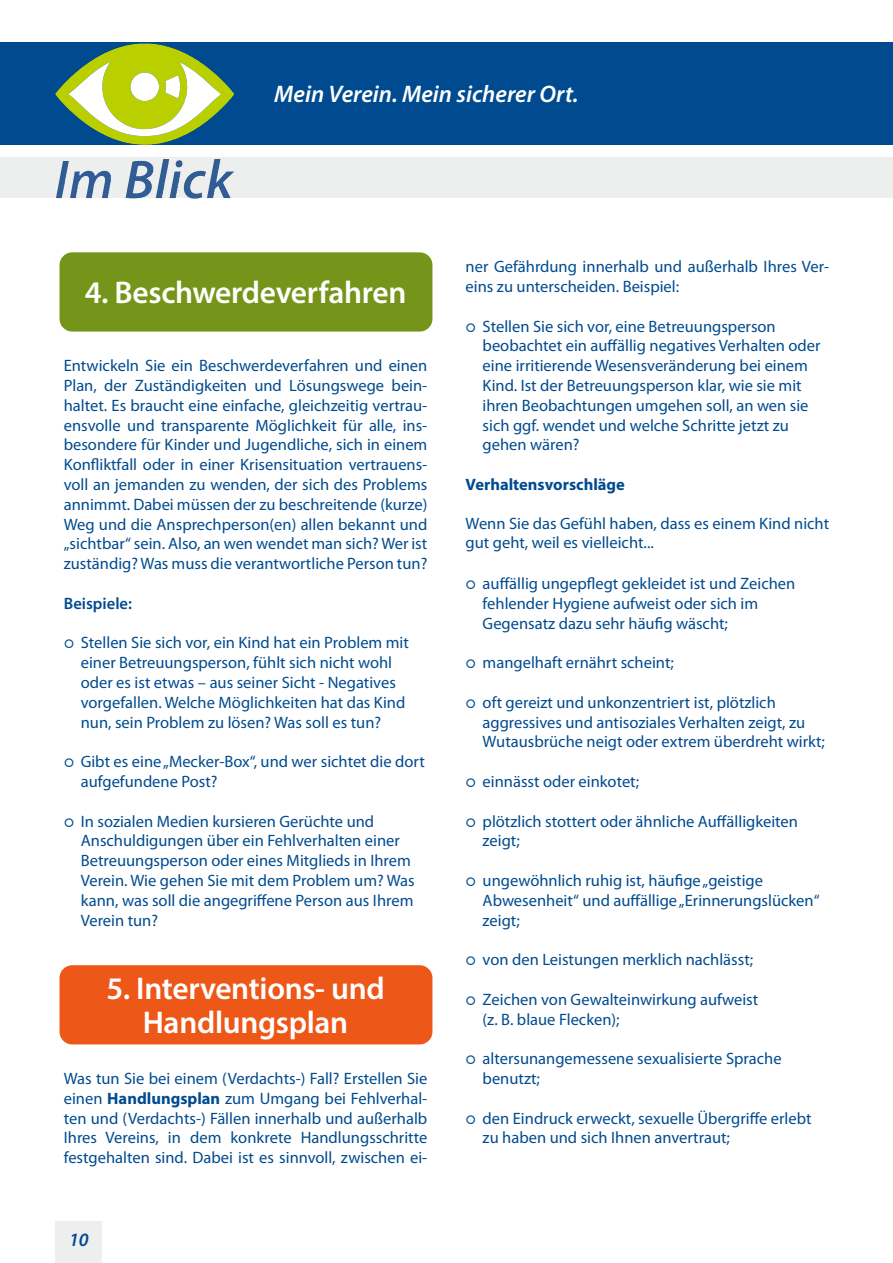
<style>
.page{position:relative;width:893px;height:1263px;background:#fff}
.page>*{position:absolute;margin:0;border:0;box-sizing:border-box;transform-origin:0 0}
.t1{font:italic 600 55.05px "Myriad Pro";color:#315d94}
.Zwischenüberschriften{font:600 31.5px "Myriad Pro";letter-spacing:-.01em;color:#fff}
.t2{font:italic 600 24px "Myriad Pro";color:#fff}
.t3{font:italic 600 18.9px "Myriad Pro";color:#004b8f}
.Fließtext{font:16.5px/19.8px "Myriad Pro";color:#004b8f}
.Fließtext-2{font:700 16.5px "Myriad Pro";color:#004b8f}
.Fließtext-3{font:600 16.5px "Myriad Pro";color:#004b8f}
.s1{font-weight:700}
</style>
<div class="page">
<div style="left:0;top:158px;width:893px;height:40px;background:#edeeee"></div>
<div style="left:0;top:43px;width:893px;height:102px;background:#004b8f"></div>
<div style="left:55px;top:1221px;width:47px;height:42px;background:#edeeee"></div>
<svg style="left:55px;top:43px;width:117px;height:102px"></svg>
<div style="left:60px;top:252px;width:372px;height:80px;background:#749519;border-radius:13px"></div>
<div style="left:60px;top:965px;width:372px;height:79px;background:#ed5717;border-radius:13px"></div>
<h1 class="t1" style="left:55px;top:150px;width:180px">Im Blick</h1>
<h3 class="t2" style="left:274px;top:78px;width:306px">Mein Verein. Mein sicherer Ort.</h3>
<p class="Zwischenüberschriften" style="left:85px;top:272px;width:323px">4. Beschwerdeverfahren</p>
<p class="Fließtext" style="left:64px;top:356px;width:365px;text-align:justify">Entwickeln Sie ein Beschwerdeverfahren und einen Plan, der Zuständigkeiten und Lösungswege bein&shy;haltet. Es braucht eine einfache, gleichzeitig vertrau&shy;ensvolle und transparente Möglichkeit für alle, ins&shy;besondere für Kinder und Jugendliche, sich in einem Konfliktfall oder in einer Krisensituation vertrauens&shy;voll an jemanden zu wenden, der sich des Problems annimmt. Dabei müssen der zu beschreitende (kurze)<br>Weg und die Ansprechperson(en) allen bekannt und „sichtbar“ sein. Also, an wen wendet man sich? Wer ist zuständig? Was muss die verantwortliche Person tun?</p>
<p class="Fließtext-3" style="left:64px;top:593px;width:70px">Beispiele:</p>
<p class="Fließtext" style="left:81px;top:633px;width:330px">Stellen Sie sich vor, ein Kind hat ein Problem mit einer Betreuungsperson, fühlt sich nicht wohl oder es ist etwas – aus seiner Sicht - Negatives vorgefallen. Welche Möglichkeiten hat das Kind nun, sein Problem zu lösen? Was soll es tun?</p>
<p class="Fließtext" style="left:81px;top:752px;width:346px">Gibt es eine „Mecker-Box“, und wer sichtet die dort aufgefundene Post?</p>
<p class="Fließtext" style="left:81px;top:811px;width:335px">In sozialen Medien kursieren Gerüchte und Anschuldigungen über ein Fehlverhalten einer Betreuungsperson oder eines Mitglieds in Ihrem Verein. Wie gehen Sie mit dem Problem um? Was kann, was soll die angegriffene Person aus Ihrem Verein tun?</p>
<p class="Zwischenüberschriften" style="left:106px;top:968px;width:280px">5. Interventions- und</p>
<p class="Zwischenüberschriften" style="left:143px;top:1002px;width:207px">Handlungsplan</p>
<p class="Fließtext" style="left:64px;top:1069px;width:365px;text-align:justify">Was tun Sie bei einem (Verdachts-) Fall? Erstellen Sie einen <span class="s1">Handlungsplan</span> zum Umgang bei Fehlverhal&shy;ten und (Verdachts-) Fällen innerhalb und außerhalb Ihres Vereins, in dem konkrete Handlungsschritte festgehalten sind. Dabei ist es sinnvoll, zwischen ei-</p>
<p class="t3" style="left:69px;top:1227px;width:21px">10</p>
<p class="Fließtext" style="left:466px;top:257px;width:365px">ner Gefährdung innerhalb und außerhalb Ihres Ver&shy;eins zu unterscheiden. Beispiel:</p>
<p class="Fließtext" style="left:483px;top:316px;width:339px">Stellen Sie sich vor, eine Betreuungsperson beobachtet ein auffällig negatives Verhalten oder eine irritierende Wesensveränderung bei einem Kind. Ist der Betreuungsperson klar, wie sie mit ihren Beobachtungen umgehen soll, an wen sie sich ggf. wendet und welche Schritte jetzt zu gehen wären?</p>
<p class="Fließtext-2" style="left:466px;top:474px;width:161px">Verhaltensvorschläge</p>
<p class="Fließtext" style="left:466px;top:514px;width:365px">Wenn Sie das Gefühl haben, dass es einem Kind nicht gut geht, weil es vielleicht...</p>
<p class="Fließtext" style="left:483px;top:574px;width:314px">auffällig ungepflegt gekleidet ist und Zeichen fehlender Hygiene aufweist oder sich im<br>Gegensatz dazu sehr häufig wäscht;</p>
<p class="Fließtext" style="left:483px;top:653px;width:193px">mangelhaft ernährt scheint;</p>
<p class="Fließtext" style="left:483px;top:693px;width:344px">oft gereizt und unkonzentriert ist, plötzlich aggressives und antisoziales Verhalten zeigt, zu<br>Wutausbrüche neigt oder extrem überdreht wirkt;</p>
<p class="Fließtext" style="left:483px;top:772px;width:158px">einnässt oder einkotet;</p>
<p class="Fließtext" style="left:483px;top:811px;width:317px">plötzlich stottert oder ähnliche Auffälligkeiten zeigt;</p>
<p class="Fließtext" style="left:483px;top:871px;width:338px">ungewöhnlich ruhig ist, häufige „geistige<br>Abwesenheit“ und auffällige „Erinnerungslücken“ zeigt;</p>
<p class="Fließtext" style="left:483px;top:950px;width:272px">von den Leistungen merklich nachlässt;</p>
<p class="Fließtext" style="left:483px;top:990px;width:277px">Zeichen von Gewalteinwirkung aufweist (z. B. blaue Flecken);</p>
<p class="Fließtext" style="left:483px;top:1049px;width:300px">altersunangemessene sexualisierte Sprache benutzt;</p>
<p class="Fließtext" style="left:483px;top:1108px;width:330px">den Eindruck erweckt, sexuelle Übergriffe erlebt zu haben und sich Ihnen anvertraut;</p>
</div>
